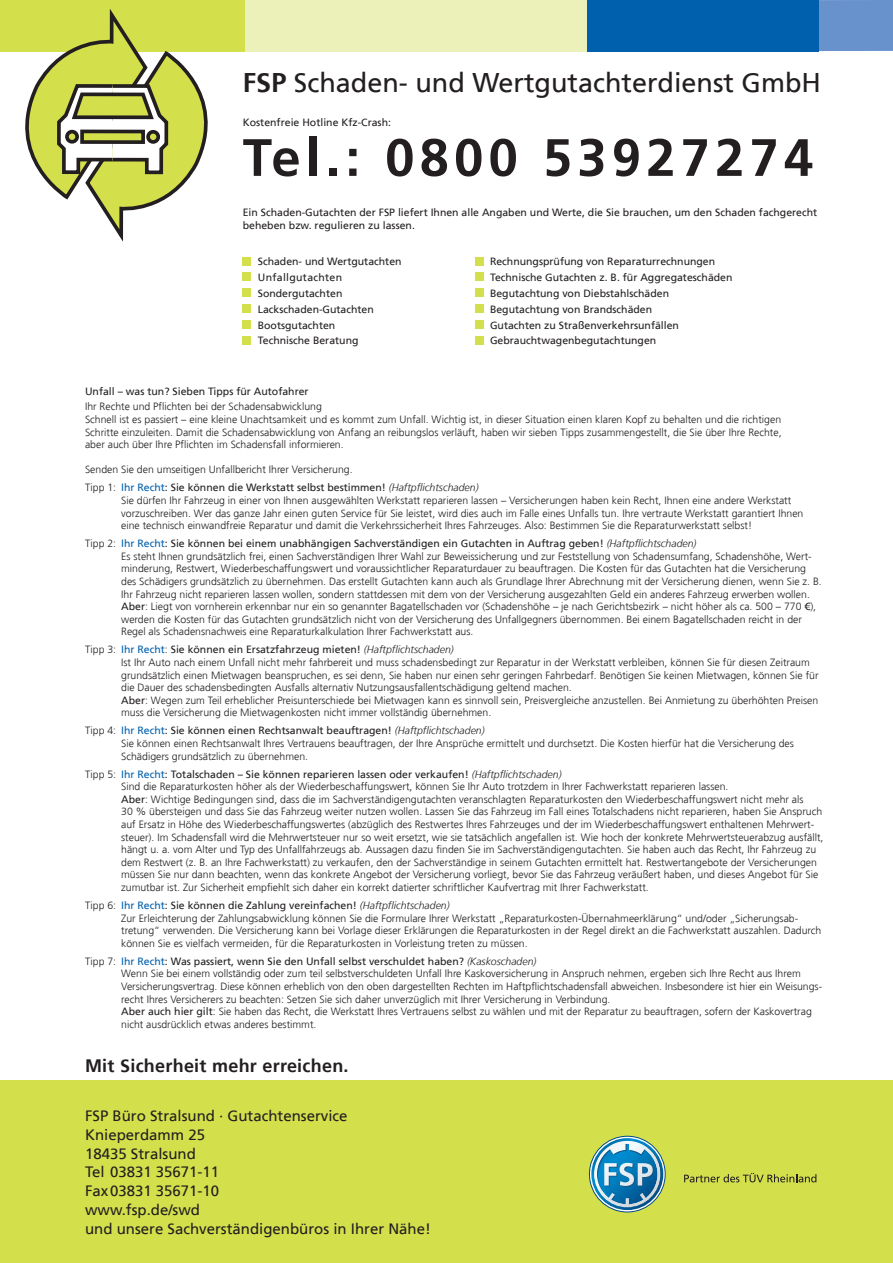
<style>
.page{position:relative;width:893px;height:1263px;background:#fff}
.page>*{position:absolute;margin:0;border:0;box-sizing:border-box;transform-origin:0 0}
.t1{font:700 52.5px "Frutiger 65";letter-spacing:.1em;color:#231f20}
.t2{font:27px "Frutiger 55 Roman";color:#231f20}
.t3{font:700 18px "Frutiger 65";letter-spacing:.015em;color:#231f20}
.t4{font:15px/18.8px "Frutiger 55 Roman";color:#231f20}
.t5{font:300 10.5px/12.6px "Frutiger 45";color:#231f20}
.t6{font:10.5px/15.9px "Frutiger 55 Roman";color:#231f20}
.s1{font-family:"Frutiger 65";font-weight:700}
.s2{font-family:"Frutiger 45";font-weight:300}
.s3{color:#0160ae}
.s4{font-family:"Frutiger 46";font-weight:300;font-style:italic}
.s5{font-family:"Frutiger 55 Roman";font-weight:400}
</style>
<div class="page">
<div style="left:0;top:1081px;width:893px;height:182px;background:#d4df4c"></div>
<div style="left:589px;top:1136px;width:76px;height:76px;border:1px solid #004b87;border-radius:50%"></div>
<svg style="left:684px;top:1173px;width:132px;height:9px"></svg>
<svg style="left:591px;top:1138px;width:72px;height:72px;background:#67a6b4"></svg>
<div style="left:818px;top:0;width:75px;height:51px;background:#6892cc"></div>
<div style="left:587px;top:0;width:232px;height:51px;background:#0160ae"></div>
<div style="left:237px;top:0;width:350px;height:51px;background:#ecf1b9"></div>
<div style="left:0;top:0;width:245px;height:51px;background:#d4df4c"></div>
<svg style="left:3px;top:10px;width:227px;height:225px"></svg>
<div style="left:67px;top:132px;width:10px;height:10px;background:#d4df4c;border-radius:50%"></div>
<div style="left:65px;top:130px;width:14px;height:14px;border:4px solid #231f20;border-radius:50%"></div>
<div style="left:148px;top:132px;width:10px;height:10px;background:#d4df4c;border-radius:50%"></div>
<div style="left:146px;top:130px;width:14px;height:14px;border:4px solid #231f20;border-radius:50%"></div>
<div style="left:82px;top:131px;width:61px;height:11px;background:#d4df4c"></div>
<div style="left:80px;top:130px;width:65px;height:14px;border:4px solid #231f20"></div>
<div style="left:475px;top:257px;width:8px;height:8px;background:#d4df4c"></div>
<div style="left:475px;top:273px;width:8px;height:8px;background:#d4df4c"></div>
<div style="left:475px;top:289px;width:8px;height:8px;background:#d4df4c"></div>
<div style="left:475px;top:305px;width:8px;height:8px;background:#d4df4c"></div>
<div style="left:475px;top:320px;width:8px;height:9px;background:#d4df4c"></div>
<div style="left:475px;top:336px;width:8px;height:8px;background:#d4df4c"></div>
<div style="left:243px;top:257px;width:8px;height:8px;background:#d4df4c"></div>
<div style="left:243px;top:273px;width:8px;height:8px;background:#d4df4c"></div>
<div style="left:243px;top:289px;width:8px;height:8px;background:#d4df4c"></div>
<div style="left:243px;top:305px;width:8px;height:8px;background:#d4df4c"></div>
<div style="left:243px;top:320px;width:8px;height:9px;background:#d4df4c"></div>
<div style="left:243px;top:336px;width:8px;height:8px;background:#d4df4c"></div>
<h2 class="t2" style="left:243px;top:67px;width:580px"><span class="s1">FSP</span> Schaden- und Wertgutachterdienst GmbH</h2>
<p class="t6" style="left:243px;top:115px;width:150px">Kostenfreie Hotline Kfz-Crash:</p>
<h1 class="t1" style="left:243px;top:127px;width:572px">Tel.: 0800 53927274</h1>
<p class="t6" style="left:243px;top:206px;width:576px;line-height:12.6px">Ein Schaden-Gutachten der FSP liefert Ihnen alle Angaben und Werte, die Sie brauchen, um den Schaden fachgerecht beheben bzw. regulieren zu lassen.</p>
<p class="t6" style="left:258px;top:254px;width:145px">Schaden- und Wertgutachten<br>Unfallgutachten<br>Sondergutachten<br>Lackschaden-Gutachten<br>Bootsgutachten<br>Technische Beratung</p>
<p class="t6" style="left:490px;top:254px;width:244px">Rechnungsprüfung von Reparaturrechnungen Technische Gutachten z. B. für Aggregateschäden Begutachtung von Diebstahlschäden Begutachtung von Brandschäden<br>Gutachten zu Straßenverkehrsunfällen Gebrauchtwagenbegutachtungen</p>
<p class="t6" style="left:85px;top:384px;width:225px">Unfall – was tun? Sieben Tipps für Autofahrer</p>
<p class="t5" style="left:85px;top:401px;width:698px">Ihr Rechte und Pflichten bei der Schadensabwicklung<br>Schnell ist es passiert – eine kleine Unachtsamkeit und es kommt zum Unfall. Wichtig ist, in dieser Situation einen klaren Kopf zu behalten und die richtigen Schritte einzuleiten. Damit die Schadensabwicklung von Anfang an reibungslos verläuft, haben wir sieben Tipps zusammengestellt, die Sie über Ihre Rechte, aber auch über Ihre Pflichten im Schadensfall informieren.</p>
<p class="t5" style="left:85px;top:464px;width:269px">Senden Sie den umseitigen Unfallbericht Ihrer Versicherung.</p>
<p class="t6" style="left:85px;top:480px;width:395px"><span class="s2">Tipp 1:</span> <span class="s3">Ihr Recht</span>: Sie können die Werkstatt selbst bestimmen! <span class="s4">(Haftpflichtschaden)</span></p>
<p class="t5" style="left:121px;top:494px;width:684px">Sie dürfen Ihr Fahrzeug in einer von Ihnen ausgewählten Werkstatt reparieren lassen – Versicherungen haben kein Recht, Ihnen eine andere Werkstatt vorzuschreiben. Wer das ganze Jahr einen guten Service für Sie leistet, wird dies auch im Falle eines Unfalls tun. Ihre vertraute Werkstatt garantiert Ihnen eine technisch einwandfreie Reparatur und damit die Verkehrssicherheit Ihres Fahrzeuges. Also: Bestimmen Sie die Reparaturwerkstatt selbst!</p>
<p class="t6" style="left:85px;top:536px;width:613px"><span class="s2">Tipp 2:</span> <span class="s3">Ihr Recht</span>: Sie können bei einem unabhängigen Sachverständigen ein Gutachten in Auftrag geben! <span class="s4">(Haftpflichtschaden)</span></p>
<p class="t5" style="left:121px;top:550px;width:702px">Es steht Ihnen grundsätzlich frei, einen Sachverständigen Ihrer Wahl zur Beweissicherung und zur Feststellung von Schadensumfang, Schadenshöhe, Wert&shy;minderung, Restwert, Wiederbeschaffungswert und voraussichtlicher Reparaturdauer zu beauftragen. Die Kosten für das Gutachten hat die Versicherung des Schädigers grundsätzlich zu übernehmen. Das erstellt Gutachten kann auch als Grundlage Ihrer Abrechnung mit der Versicherung dienen, wenn Sie z. B.<br>Ihr Fahrzeug nicht reparieren lassen wollen, sondern stattdessen mit dem von der Versicherung ausgezahlten Geld ein anderes Fahrzeug erwerben wollen.<br><span class="s5">Aber</span>: Liegt von vornherein erkennbar nur ein so genannter Bagatellschaden vor (Schadenshöhe – je nach Gerichtsbezirk – nicht höher als ca. 500 – 770 <span class="s5">€</span>), werden die Kosten für das Gutachten grundsätzlich nicht von der Versicherung des Unfallgegners übernommen. Bei einem Bagatellschaden reicht in der Regel als Schadensnachweis eine Reparaturkalkulation Ihrer Fachwerkstatt aus.</p>
<p class="t6" style="left:85px;top:642px;width:370px"><span class="s2">Tipp 3:</span> <span class="s3">Ihr Recht</span><span class="s2">:</span> Sie können ein Ersatzfahrzeug mieten! <span class="s4">(Haftpflichtschaden)</span></p>
<p class="t5" style="left:121px;top:656px;width:699px">Ist Ihr Auto nach einem Unfall nicht mehr fahrbereit und muss schadensbedingt zur Reparatur in der Werkstatt verbleiben, können Sie für diesen Zeitraum grundsätzlich einen Mietwagen beanspruchen, es sei denn, Sie haben nur einen sehr geringen Fahrbedarf. Benötigen Sie keinen Mietwagen, können Sie für die Dauer des schadensbedingten Ausfalls alternativ Nutzungsausfallentschädigung geltend machen.<br><span class="s5">Aber</span>: Wegen zum Teil erheblicher Preisunterschiede bei Mietwagen kann es sinnvoll sein, Preisvergleiche anzustellen. Bei Anmietung zu überhöhten Preisen muss die Versicherung die Mietwagenkosten nicht immer vollständig übernehmen.</p>
<p class="t6" style="left:85px;top:723px;width:401px"><span class="s2">Tipp 4:</span> <span class="s3">Ihr Recht</span>: Sie können einen Rechtsanwalt beauftragen! <span class="s4">(Haftpflichtschaden)</span></p>
<p class="t5" style="left:121px;top:737px;width:674px">Sie können einen Rechtsanwalt Ihres Vertrauens beauftragen, der Ihre Ansprüche ermittelt und durchsetzt. Die Kosten hierfür hat die Versicherung des<br>Schädigers grundsätzlich zu übernehmen.</p>
<p class="t6" style="left:85px;top:766px;width:478px"><span class="s2">Tipp 5:</span> <span class="s3">Ihr Recht</span>: Totalschaden – Sie können reparieren lassen oder verkaufen! <span class="s4">(Haftpflichtschaden)</span></p>
<p class="t5" style="left:121px;top:780px;width:704px">Sind die Reparaturkosten höher als der Wiederbeschaffungswert, können Sie Ihr Auto trotzdem in Ihrer Fachwerkstatt reparieren lassen.<br><span class="s5">Aber</span>: Wichtige Bedingungen sind, dass die im Sachverständigengutachten veranschlagten Reparaturkosten den Wiederbeschaffungswert nicht mehr als<br>30 % übersteigen und dass Sie das Fahrzeug weiter nutzen wollen. Lassen Sie das Fahrzeug im Fall eines Totalschadens nicht reparieren, haben Sie Anspruch auf Ersatz in Höhe des Wiederbeschaffungswertes (abzüglich des Restwertes Ihres Fahrzeuges und der im Wiederbeschaffungswert enthaltenen Mehrwert&shy;steuer). Im Schadensfall wird die Mehrwertsteuer nur so weit ersetzt, wie sie tatsächlich angefallen ist. Wie hoch der konkrete Mehrwertsteuerabzug ausfällt, hängt u. a. vom Alter und Typ des Unfallfahrzeugs ab. Aussagen dazu finden Sie im Sachverständigengutachten. Sie haben auch das Recht, Ihr Fahrzeug zu dem Restwert (z. B. an Ihre Fachwerkstatt) zu verkaufen, den der Sachverständige in seinem Gutachten ermittelt hat. Restwertangebote der Versicherungen müssen Sie nur dann beachten, wenn das konkrete Angebot der Versicherung vorliegt, bevor Sie das Fahrzeug veräußert haben, und dieses Angebot für Sie zumutbar ist. Zur Sicherheit empfiehlt sich daher ein korrekt datierter schriftlicher Kaufvertrag mit Ihrer Fachwerkstatt.</p>
<p class="t6" style="left:85px;top:897px;width:366px"><span class="s2">Tipp 6:</span> <span class="s3">Ihr Recht</span>: Sie können die Zahlung vereinfachen! <span class="s4">(Haftpflichtschaden)</span></p>
<p class="t5" style="left:121px;top:912px;width:702px">Zur Erleichterung der Zahlungsabwicklung können Sie die Formulare Ihrer Werkstatt „Reparaturkosten-Übernahmeerklärung“ und/oder „Sicherungsab&shy;tretung“ verwenden. Die Versicherung kann bei Vorlage dieser Erklärungen die Reparaturkosten in der Regel direkt an die Fachwerkstatt auszahlen. Dadurch können Sie es vielfach vermeiden, für die Reparaturkosten in Vorleistung treten zu müssen.</p>
<p class="t6" style="left:85px;top:953px;width:453px"><span class="s2">Tipp 7:</span> <span class="s3">Ihr Recht</span>: Was passiert, wenn Sie den Unfall selbst verschuldet haben? <span class="s4">(Kaskoschaden)</span></p>
<p class="t5" style="left:121px;top:968px;width:702px">Wenn Sie bei einem vollständig oder zum teil selbstverschuldeten Unfall Ihre Kaskoversicherung in Anspruch nehmen, ergeben sich Ihre Recht aus Ihrem Versicherungsvertrag. Diese können erheblich von den oben dargestellten Rechten im Haftpflichtschadensfall abweichen. Insbesondere ist hier ein Weisungs&shy;recht Ihres Versicherers zu beachten: Setzen Sie sich daher unverzüglich mit Ihrer Versicherung in Verbindung.<br><span class="s5">Aber auch hier gilt</span>: Sie haben das Recht, die Werkstatt Ihres Vertrauens selbst zu wählen und mit der Reparatur zu beauftragen, sofern der Kaskovertrag nicht ausdrücklich etwas anderes bestimmt.</p>
<h3 class="t3" style="left:85px;top:1055px;width:265px">Mit Sicherheit mehr erreichen.</h3>
<h3 class="t4" style="left:85px;top:1107px;width:347px">FSP Büro Stralsund · Gutachtenservice<br>Knieperdamm 25<br>18435 Stralsund<br>Tel 03831 35671-11<br>Fax 03831 35671-10<br>www.fsp.de/swd<br>und unsere Sachverständigenbüros in Ihrer Nähe!</h3>
</div>
